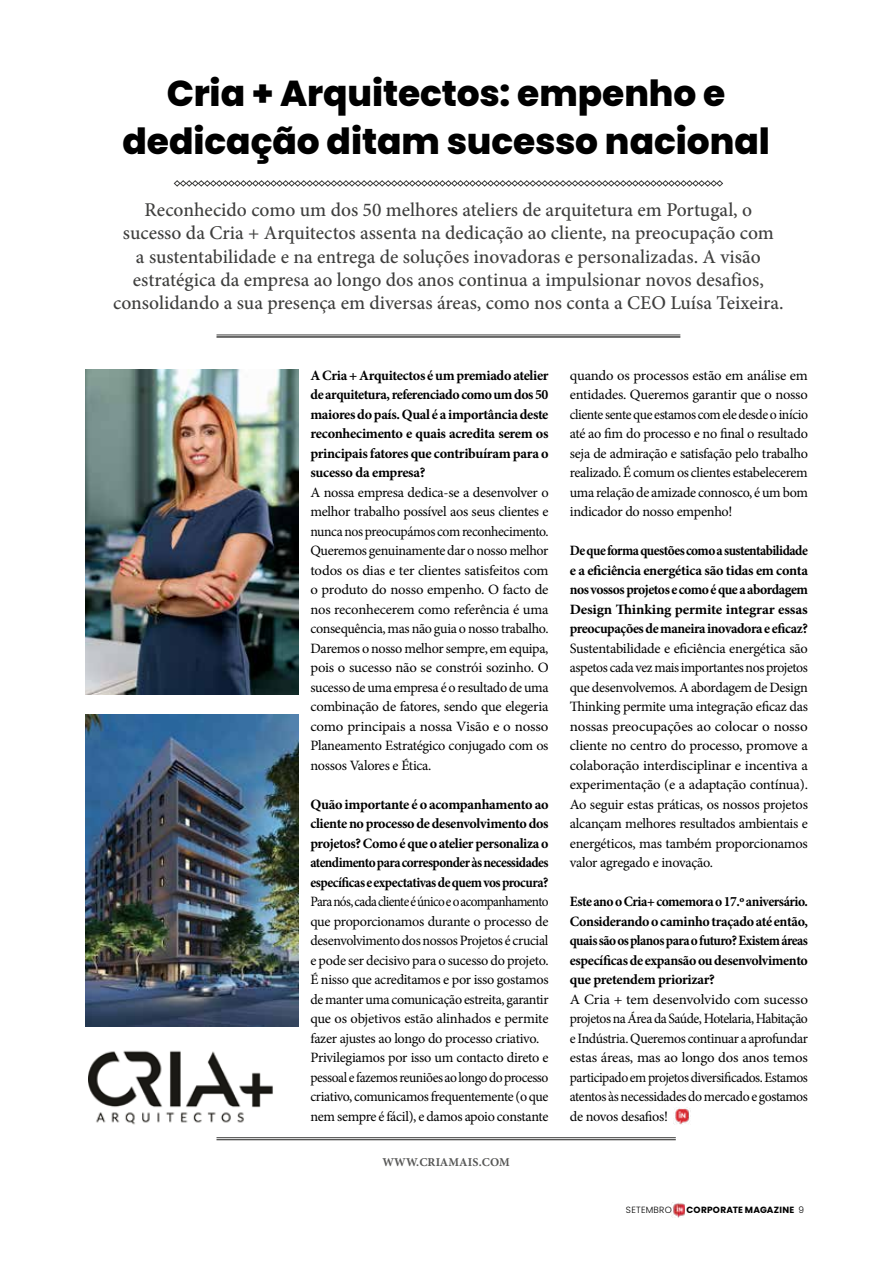
<style>
.page{position:relative;width:893px;height:1263px;background:#fff}
.page>*{position:absolute;margin:0;border:0;box-sizing:border-box;transform-origin:0 0}
.t1{font:800 36px/48px "Poppins";color:#000;text-align:center}
.t2{font:500 19.5px/23.2px "Minion Pro";color:#3f3f3e;text-align:center}
.t3{font:14.25px/19.5px "Minion Pro";letter-spacing:-.025em;color:#000;text-align:justify}
.t4{font:14.25px/19.5px "Minion Pro";letter-spacing:-.025em;color:#000;scale:.93 1}
.t5{font:700 14.25px/19.5px "Minion Pro";letter-spacing:-.025em;color:#000;text-align:justify}
.t6{font:14.25px/19.5px "Minion Pro";letter-spacing:-.025em;color:#000;text-align:justify;scale:1.05 1}
.t7{font:700 14.25px/19.5px "Minion Pro";letter-spacing:-.025em;color:#000;text-align:justify;scale:.94 1}
.t8{font:700 14.25px/19.5px "Minion Pro";letter-spacing:-.025em;color:#000;text-align:justify;scale:.95 1}
.t9{font:700 12px "Minion Pro";letter-spacing:.01em;color:#575756}
.t10{font:700 9px "Poppins";letter-spacing:.025em;color:#000}
.t11{font:300 9px "Poppins";letter-spacing:.03em;color:#000}
.s1{font-weight:300}
</style>
<div class="page">
<img style="left:672px;top:1202px;width:12px;height:15px">
<svg style="left:174px;top:180px;width:549px;height:7px"></svg>
<hr style="left:216px;top:335px;width:464px;height:1px;background:#3f3f3e">
<hr style="left:216px;top:336px;width:464px;height:2px;background:#3f3f3e">
<img style="left:674px;top:1107px;width:17px;height:18px">
<hr style="left:216px;top:1137px;width:460px;height:1px;background:#575756">
<hr style="left:216px;top:1139px;width:460px;height:1px;background:#575756">
<img style="left:85px;top:369px;width:213px;height:326px">
<img style="left:89px;top:1050px;width:184px;height:75px">
<img style="left:85px;top:714px;width:213px;height:313px">
<h1 class="t1" style="left:122px;top:69px;width:649px">Cria + Arquitectos: empenho e dedicação ditam sucesso nacional</h1>
<p class="t2" style="left:113px;top:198px;width:672px">Reconhecido como um dos 50 melhores ateliers de arquitetura em Portugal, o sucesso da Cria + Arquitectos assenta na dedicação ao cliente, na preocupação com<br>a sustentabilidade e na entrega de soluções inovadoras e personalizadas. A visão estratégica da empresa ao longo dos anos continua a impulsionar novos desafios, consolidando a sua presença em diversas áreas, como nos conta a CEO Luísa Teixeira.</p>
<p class="t5" style="left:310px;top:365px;width:240px">A Cria + Arquitectos é um premiado atelier de arquitetura, referenciado como um dos 50 maiores do país. Qual é a importância deste reconhecimento e quais acredita serem os principais fatores que contribuíram para o sucesso da empresa?</p>
<p class="t3" style="left:310px;top:482px;width:240px">A nossa empresa dedica-se a desenvolver o melhor trabalho possível aos seus clientes e nunca nos preocupámos com reconhecimento.<br>Queremos genuinamente dar o nosso melhor todos os dias e ter clientes satisfeitos com o produto do nosso empenho. O facto de nos reconhecerem como referência é uma consequência, mas não guia o nosso trabalho.<br>Daremos o nosso melhor sempre, em equipa, pois o sucesso não se constrói sozinho. O sucesso de uma empresa é o resultado de uma combinação de fatores, sendo que elegeria como principais a nossa Visão e o nosso Planeamento Estratégico conjugado com os nossos Valores e Ética.</p>
<p class="t5" style="left:310px;top:794px;width:240px">Quão importante é o acompanhamento ao cliente no processo de desenvolvimento dos projetos? Como é que o atelier personaliza o atendimento para corresponder às necessidades específicas e expectativas de quem vos procura?</p>
<p class="t4" style="left:310px;top:892px;width:258px">Para nós, cada cliente é único e o acompanhamento que proporcionamos durante o processo de desenvolvimento dos nossos Projetos é crucial e pode ser decisivo para o sucesso do projeto.<br>É nisso que acreditamos e por isso gostamos de manter uma comunicação estreita, garantir que os objetivos estão alinhados e permite fazer ajustes ao longo do processo criativo.<br>Privilegiamos por isso um contacto direto e pessoal e fazemos reuniões ao longo do processo criativo, comunicamos frequentemente (o que nem sempre é fácil), e damos apoio constante</p>
<p class="t9" style="left:382px;top:1154px;width:129px">WWW.CRIAMAIS.COM</p>
<p class="t3" style="left:570px;top:365px;width:240px">quando os processos estão em análise em entidades. Queremos garantir que o nosso cliente sente que estamos com ele desde o início até ao fim do processo e no final o resultado seja de admiração e satisfação pelo trabalho realizado. É comum os clientes estabelecerem uma relação de amizade connosco, é um bom indicador do nosso empenho!</p>
<p class="t7" style="left:570px;top:541px;width:255px">De que forma questões como a sustentabilidade e a eficiência energética são tidas em conta nos vossos projetos e como é que a abordagem Design Thinking permite integrar essas preocupações de maneira inovadora e eficaz?</p>
<p class="t3" style="left:570px;top:638px;width:240px">Sustentabilidade e eficiência energética são aspetos cada vez mais importantes nos projetos que desenvolvemos. A abordagem de Design Thinking permite uma integração eficaz das nossas preocupações ao colocar o nosso cliente no centro do processo, promove a colaboração interdisciplinar e incentiva a experimentação (e a adaptação contínua).<br>Ao seguir estas práticas, os nossos projetos alcançam melhores resultados ambientais e energéticos, mas também proporcionamos valor agregado e inovação.</p>
<p class="t8" style="left:570px;top:892px;width:252px">Este ano o Cria+ comemora o 17.º aniversário.<br>Considerando o caminho traçado até então, quais são os planos para o futuro? Existem áreas específicas de expansão ou desenvolvimento que pretendem priorizar?</p>
<p class="t6" style="left:570px;top:989px;width:228px">A Cria + tem desenvolvido com sucesso projetos na Área da Saúde, Hotelaria, Habitação e Indústria. Queremos continuar a aprofundar estas áreas, mas ao longo dos anos temos participado em projetos diversificados. Estamos atentos às necessidades do mercado e gostamos de novos desafios!</p>
<p class="t11" style="left:626px;top:1205px;width:47px">SETEMBRO</p>
<p class="t10" style="left:687px;top:1205px;width:119px">CORPORATE MAGAZINE <span class="s1">9</span></p>
</div>
